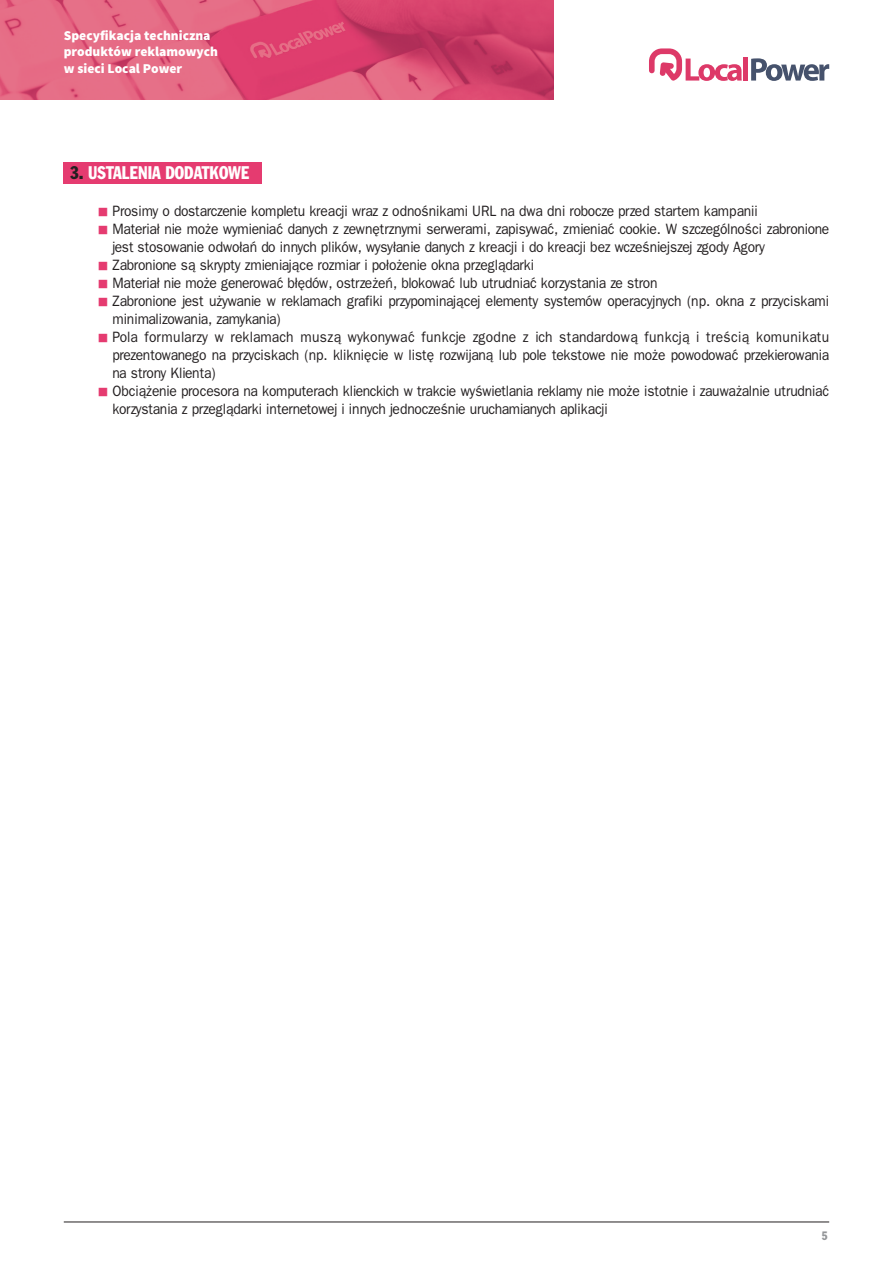
<style>
.page{position:relative;width:893px;height:1263px;background:#fff}
.page>*{position:absolute;margin:0;border:0;box-sizing:border-box;transform-origin:0 0}
.t1{font:700 condensed 18px "GW Franklin";letter-spacing:.005em;color:#fff}
.t2{font:15px/18px "GW Franklin";letter-spacing:-.015em;color:#231f20}
.t3{font:900 13.5px/16.2px "Source Sans Pro";color:#fff}
.t4{font:700 condensed 12px "GW Franklin";color:#939598}
.s1{color:#231f20}
.s2{font-family:"Adobe Gothic Std";font-weight:700;font-size:10.5px;color:#e53b70}
</style>
<div class="page">
<svg style="left:0;top:0;width:554px;height:100px;background:#dc5477"></svg>
<hr style="left:64px;top:1222px;width:765px;height:1px;background:#231f20">
<div style="left:743px;top:57px;width:5px;height:24px;background:#dd3968"></div>
<svg style="left:751px;top:58px;width:78px;height:23px"></svg>
<svg style="left:649px;top:48px;width:93px;height:33px"></svg>
<div style="left:64px;top:162px;width:198px;height:21px;background:#e53b70"></div>
<p class="t3" style="left:64px;top:29px;width:156px">Specyfikacja techniczna produktów reklamowych w sieci Local Power</p>
<p class="t1" style="left:70px;top:162px;width:181px"><span class="s1">3.</span> USTALENIA DODATKOWE</p>
<p class="t2" style="left:98px;top:202px;width:661px"><span class="s2">■</span> Prosimy o dostarczenie kompletu kreacji wraz z odnośnikami URL na dwa dni robocze przed startem kampanii</p>
<p class="t2" style="left:112px;top:220px;width:718px;text-indent:-15px"><span class="s2">■</span> Materiał nie może wymieniać danych z zewnętrznymi serwerami, zapisywać, zmieniać cookie. W szczególności zabronione jest stosowanie odwołań do innych plików, wysyłanie danych z kreacji i do kreacji bez wcześniejszej zgody Agory</p>
<p class="t2" style="left:98px;top:256px;width:438px"><span class="s2">■</span> Zabronione są skrypty zmieniające rozmiar i położenie okna przeglądarki</p>
<p class="t2" style="left:98px;top:274px;width:561px"><span class="s2">■</span> Materiał nie może generować błędów, ostrzeżeń, blokować lub utrudniać korzystania ze stron</p>
<p class="t2" style="left:112px;top:292px;width:718px;text-indent:-15px"><span class="s2">■</span> Zabronione jest używanie w reklamach grafiki przypominającej elementy systemów operacyjnych (np. okna z przyciskami minimalizowania, zamykania)</p>
<p class="t2" style="left:112px;top:328px;width:718px;text-align:justify;text-indent:-15px"><span class="s2">■</span> Pola formularzy w reklamach muszą wykonywać funkcje zgodne z ich standardową funkcją i treścią komunikatu prezentowanego na przyciskach (np. kliknięcie w listę rozwijaną lub pole tekstowe nie może powodować przekierowania na strony Klienta)</p>
<p class="t2" style="left:112px;top:382px;width:718px;text-indent:-15px"><span class="s2">■</span> Obciążenie procesora na komputerach klienckich w trakcie wyświetlania reklamy nie może istotnie i zauważalnie utrudniać korzystania z przeglądarki internetowej i innych jednocześnie uruchamianych aplikacji</p>
<p class="t4" style="left:822px;top:1228px;width:7px">5</p>
</div>
